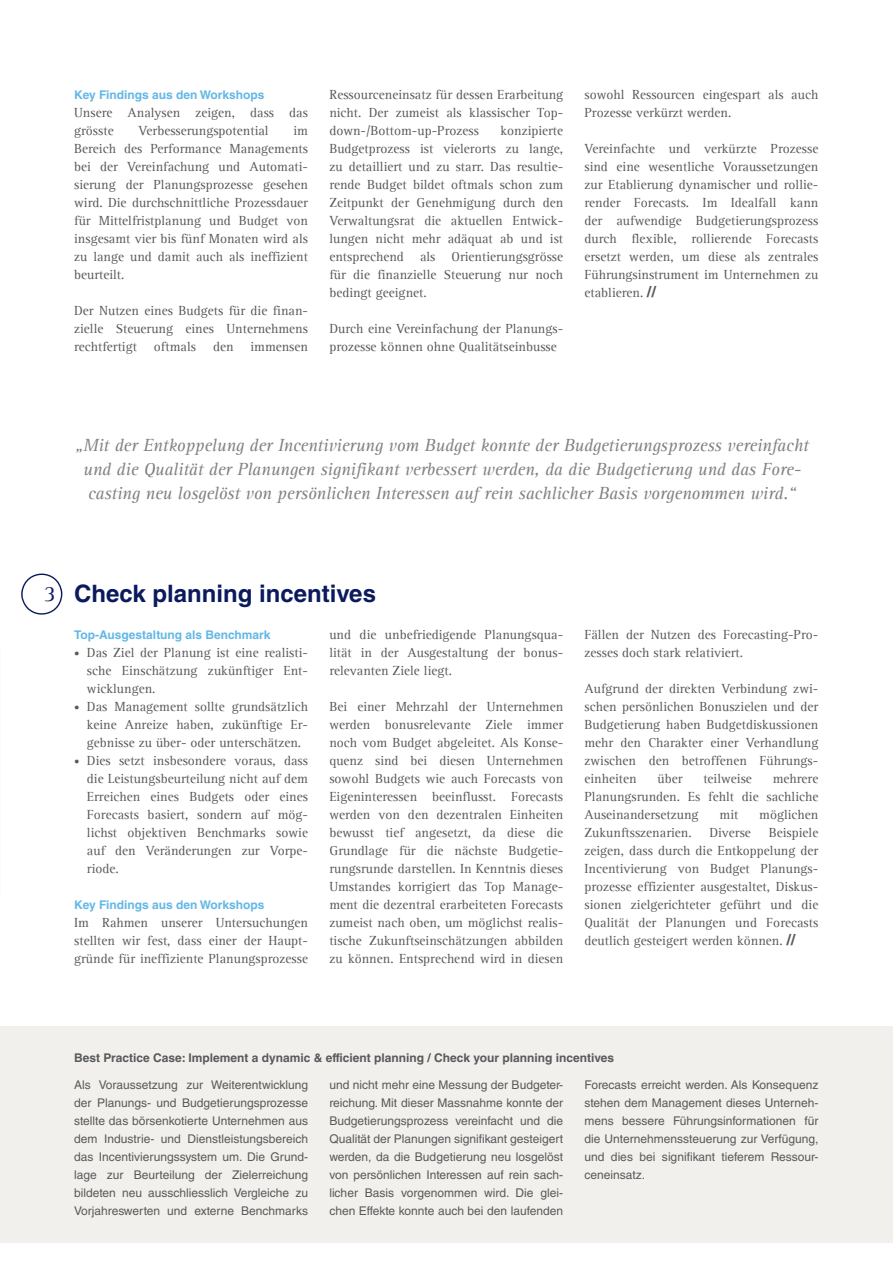
<style>
.page{position:relative;width:893px;height:1263px;background:#fff}
.page>*{position:absolute;margin:0;border:0;box-sizing:border-box;transform-origin:0 0}
.t1{font:700 24px "Helvetica LT Std";color:#0a1a5d}
.t2{font:22.5px "Agfa Rotis Serif";color:#0a1a5d}
.t3{font:italic 18px/24px "Agfa Rotis Serif";letter-spacing:-.01em;color:#808285;text-align:center}
.text_paragraph{font:13.5px/18px "Agfa Rotis Serif";color:#58595b;text-align:justify}
.text_paragraph-2{font:12px/18px "Helvetica LT Std";color:#58595b;text-align:justify}
.text_paragraph-3{font:700 12px "Helvetica LT Std";color:#63b7e6}
.text_paragraph-4{font:700 12px "Helvetica LT Std";color:#58595b}
.s1{font-family:"Helvetica LT Std";font-weight:700;font-size:15px}
.s2{font-size:10.5px}
</style>
<div class="page">
<div style="left:0;top:1026px;width:893px;height:216px;background:#f1f0ec"></div>
<svg style="left:21px;top:573px;width:41px;height:42px"></svg>
<p class="text_paragraph-3" style="left:74px;top:87px;width:192px">Key Findings aus den Workshops</p>
<p class="text_paragraph" style="left:74px;top:104px;width:235px">Unsere Analysen zeigen, dass das grösste</p>
<p class="text_paragraph" style="left:139px;top:122px;width:132px">Verbesserungspotential</p>
<p class="text_paragraph" style="left:74px;top:122px;width:235px;text-indent:219px">im Bereich des Performance Managements bei der Vereinfachung und Automati&shy;sierung der Planungsprozesse gesehen wird. Die durchschnittliche Prozessdauer für Mittelfristplanung und Budget von insgesamt vier bis fünf Monaten wird als zu lange und damit auch als ineffizient beurteilt.</p>
<p class="text_paragraph" style="left:74px;top:302px;width:235px">Der Nutzen eines Budgets für die finan&shy;zielle Steuerung eines Unternehmens rechtfertigt</p>
<p class="text_paragraph" style="left:154px;top:338px;width:44px">oftmals</p>
<p class="text_paragraph" style="left:213px;top:338px;width:22px">den</p>
<p class="text_paragraph" style="left:250px;top:338px;width:59px">immensen</p>
<p class="text_paragraph" style="left:329px;top:86px;width:235px">Ressourceneinsatz für dessen Erarbeitung nicht. Der zumeist als klassischer Top&shy;down-/Bottom-up-Prozess</p>
<p class="text_paragraph" style="left:329px;top:122px;width:235px;text-indent:171px">konzipierte Budgetprozess ist vielerorts zu lange, zu detailliert und zu starr. Das resultie&shy;rende Budget bildet oftmals schon zum Zeitpunkt der Genehmigung durch den Verwaltungsrat die aktuellen Entwick&shy;lungen nicht mehr adäquat ab und ist entsprechend als Orientierungsgrösse für die finanzielle Steuerung nur noch bedingt geeignet.</p>
<p class="text_paragraph" style="left:329px;top:320px;width:235px">Durch eine Vereinfachung der Planungs&shy;prozesse können ohne Qualitätseinbusse</p>
<p class="text_paragraph" style="left:584px;top:86px;width:235px">sowohl Ressourcen eingespart als auch<br>Prozesse verkürzt werden.</p>
<p class="text_paragraph" style="left:584px;top:140px;width:235px">Vereinfachte und verkürzte Prozesse sind eine wesentliche Voraussetzungen zur Etablierung dynamischer und rollie&shy;render Forecasts. Im Idealfall kann der aufwendige Budgetierungsprozess durch flexible, rollierende Forecasts ersetzt werden, um diese als zentrales Führungsinstrument im Unternehmen zu etablieren. <span class="s1">//</span></p>
<p class="t3" style="left:75px;top:433px;width:735px">„Mit der Entkoppelung der Incentivierung vom Budget konnte der Budgetierungsprozess vereinfacht und die Qualität der Planungen signifikant verbessert werden, da die Budgetierung und das Fore&shy;casting neu losgelöst von persönlichen Interessen auf rein sachlicher Basis vorgenommen wird.“</p>
<p class="t2" style="left:44px;top:581px;width:13px">3</p>
<p class="t1" style="left:74px;top:579px;width:303px">Check planning incentives</p>
<p class="text_paragraph-3" style="left:74px;top:627px;width:198px">Top-Ausgestaltung als Benchmark</p>
<p class="text_paragraph" style="left:87px;top:644px;width:223px;text-indent:-13px"><span class="s2">•</span> Das Ziel der Planung ist eine realisti&shy;sche Einschätzung zukünftiger Ent&shy;wicklungen.</p>
<p class="text_paragraph" style="left:87px;top:698px;width:223px;text-indent:-13px"><span class="s2">•</span> Das Management sollte grundsätzlich keine Anreize haben, zukünftige Er&shy;gebnisse zu über- oder unterschätzen.</p>
<p class="text_paragraph" style="left:87px;top:752px;width:223px;text-indent:-13px"><span class="s2">•</span> Dies setzt insbesondere voraus, dass die Leistungsbeurteilung nicht auf dem Erreichen eines Budgets oder eines Forecasts basiert, sondern auf mög&shy;lichst objektiven Benchmarks sowie auf den Veränderungen zur Vorpe&shy;riode.</p>
<p class="text_paragraph-3" style="left:74px;top:897px;width:192px">Key Findings aus den Workshops</p>
<p class="text_paragraph" style="left:74px;top:914px;width:235px">Im Rahmen unserer Untersuchungen stellten wir fest, dass einer der Haupt&shy;gründe für ineffiziente Planungsprozesse</p>
<p class="text_paragraph" style="left:329px;top:626px;width:235px">und die unbefriedigende Planungsqua&shy;lität in der Ausgestaltung der bonus&shy;relevanten Ziele liegt.</p>
<p class="text_paragraph" style="left:329px;top:698px;width:235px">Bei einer Mehrzahl der Unternehmen werden bonusrelevante Ziele immer noch vom Budget abgeleitet. Als Konse&shy;quenz sind bei diesen Unternehmen sowohl Budgets wie auch Forecasts von Eigeninteressen beeinflusst. Forecasts werden von den dezentralen Einheiten bewusst tief angesetzt, da diese die Grundlage für die nächste Budgetie&shy;rungsrunde darstellen. In Kenntnis dieses Umstandes korrigiert das Top Manage&shy;ment die dezentral erarbeiteten Forecasts zumeist nach oben, um möglichst realis&shy;tische Zukunftseinschätzungen abbilden zu können. Entsprechend wird in diesen</p>
<p class="text_paragraph" style="left:584px;top:626px;width:235px">Fällen der Nutzen des Forecasting-Pro&shy;zesses doch stark relativiert.</p>
<p class="text_paragraph" style="left:584px;top:680px;width:235px">Aufgrund der direkten Verbindung zwi&shy;schen persönlichen Bonuszielen und der Budgetierung haben Budgetdiskussionen mehr den Charakter einer Verhandlung zwischen den betroffenen Führungs&shy;einheiten</p>
<p class="text_paragraph" style="left:584px;top:770px;width:235px;text-indent:188px">mehrere Planungsrunden. Es fehlt die sachliche Auseinandersetzung</p>
<p class="text_paragraph" style="left:657px;top:770px;width:27px">über</p>
<p class="text_paragraph" style="left:703px;top:770px;width:50px">teilweise</p>
<p class="text_paragraph" style="left:720px;top:806px;width:20px">mit</p>
<p class="text_paragraph" style="left:759px;top:806px;width:61px">möglichen</p>
<p class="text_paragraph" style="left:584px;top:824px;width:235px;text-indent:184px">Beispiele zeigen, dass durch die Entkoppelung der Incentivierung von Budget Planungs&shy;prozesse effizienter ausgestaltet, Diskus&shy;sionen zielgerichteter geführt und die Qualität der Planungen und Forecasts deutlich gesteigert werden können. <span class="s1">//</span></p>
<p class="text_paragraph" style="left:584px;top:824px;width:109px">Zukunftsszenarien.</p>
<p class="text_paragraph" style="left:709px;top:824px;width:43px">Diverse</p>
<p class="text_paragraph-4" style="left:74px;top:1050px;width:542px">Best Practice Case: Implement a dynamic &amp; efficient planning / Check your planning incentives</p>
<p class="text_paragraph-2" style="left:74px;top:1075px;width:235px">Als Voraussetzung zur Weiterentwicklung der Planungs- und Budgetierungsprozesse stellte das börsenkotierte Unternehmen aus dem Industrie- und Dienstleistungsbereich das Incentivierungssystem um. Die Grund&shy;lage zur Beurteilung der Zielerreichung bildeten neu ausschliesslich Vergleiche zu Vorjahreswerten und externe Benchmarks</p>
<p class="text_paragraph-2" style="left:329px;top:1075px;width:235px">und nicht mehr eine Messung der Budgeter&shy;reichung. Mit dieser Massnahme konnte der Budgetierungsprozess vereinfacht und die Qualität der Planungen signifikant gesteigert werden, da die Budgetierung neu losgelöst von persönlichen Interessen auf rein sach&shy;licher Basis vorgenommen wird. Die glei&shy;chen Effekte konnte auch bei den laufenden</p>
<p class="text_paragraph-2" style="left:584px;top:1075px;width:235px">Forecasts erreicht werden. Als Konsequenz stehen dem Management dieses Unterneh&shy;mens bessere Führungsinformationen für die Unternehmenssteuerung zur Verfügung, und dies bei signifikant tieferem Ressour&shy;ceneinsatz.</p>
</div>
